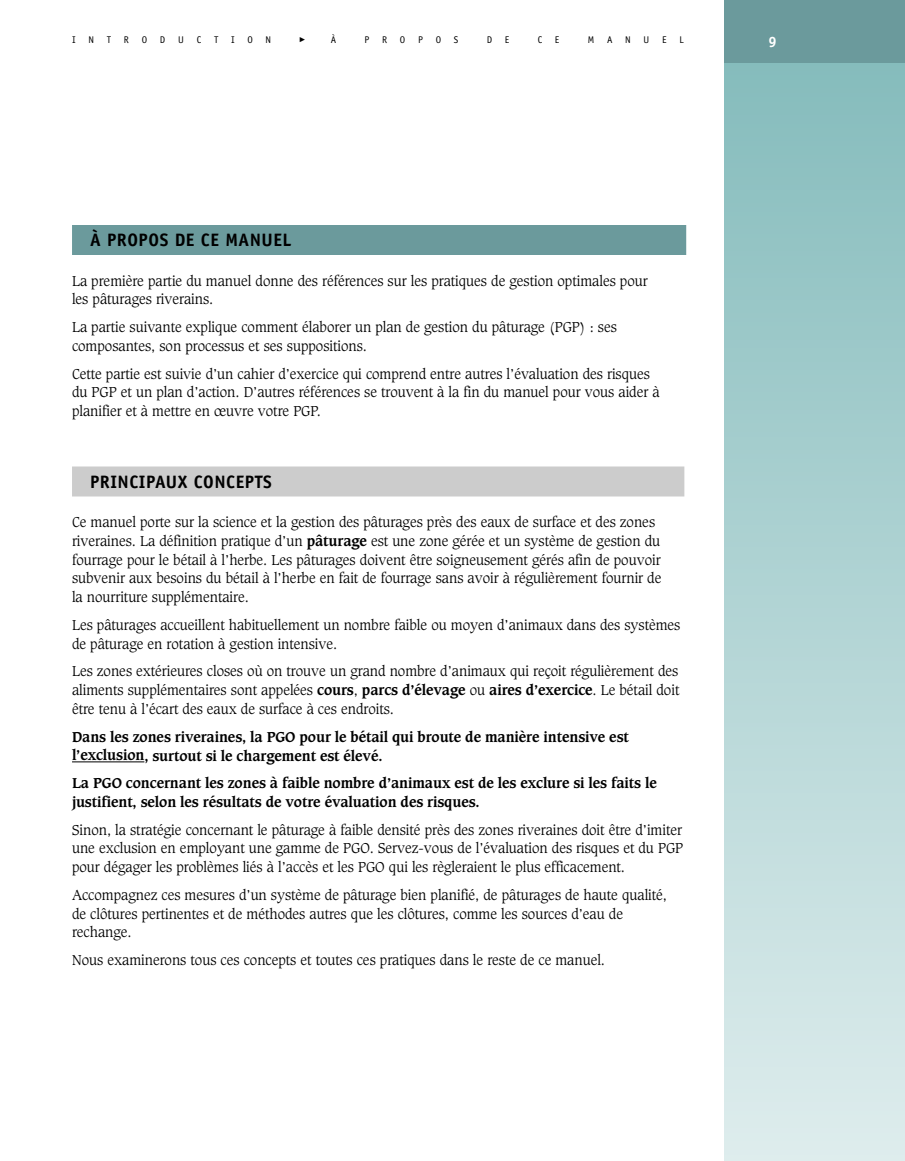
<style>
.page{position:relative;width:905px;height:1161px;background:#fff}
.page>*{position:absolute;margin:0;border:0;box-sizing:border-box;transform-origin:0 0}
.t1{font:700 18px "Officina Sans";letter-spacing:.03em;color:#000}
.t2{font:700 15px "Officina Sans";color:#fff}
.t3{font:300 13.8px/18.8px "Caxton";color:#000}
.t4{font:700 13.8px/18.8px "Caxton";letter-spacing:-.005em;color:#000}
.t5{font:9.75px "Officina Sans";color:#000}
.s1{font-weight:700}
</style>
<div class="page">
<div style="left:724px;top:63px;width:180px;height:1098px;background:linear-gradient(to bottom,#85bcbc,#deeded)"></div>
<div style="left:724px;top:0;width:180px;height:63px;background:#6b9a9c"></div>
<div style="left:72px;top:466px;width:612px;height:30px;background:#ccc"></div>
<hr style="left:72px;top:762px;width:72px;height:1px;background:#000">
<div style="left:72px;top:225px;width:614px;height:30px;background:#6b9a9c"></div>
<p class="t5" style="left:72px;top:36px;width:5px">I</p>
<p class="t5" style="left:88px;top:36px;width:7px">N</p>
<p class="t5" style="left:107px;top:36px;width:6px">T</p>
<p class="t5" style="left:124px;top:36px;width:7px">R</p>
<p class="t5" style="left:142px;top:36px;width:7px">O</p>
<p class="t5" style="left:160px;top:36px;width:7px">D</p>
<p class="t5" style="left:178px;top:36px;width:7px">U</p>
<p class="t5" style="left:197px;top:36px;width:6px">C</p>
<p class="t5" style="left:214px;top:36px;width:6px">T</p>
<p class="t5" style="left:231px;top:36px;width:5px">I</p>
<p class="t5" style="left:247px;top:36px;width:7px">O</p>
<p class="t5" style="left:265px;top:36px;width:7px">N</p>
<p class="t5" style="left:331px;top:36px;width:7px">À</p>
<p class="t5" style="left:364px;top:36px;width:6px">P</p>
<p class="t5" style="left:382px;top:36px;width:7px">R</p>
<p class="t5" style="left:400px;top:36px;width:7px">O</p>
<p class="t5" style="left:418px;top:36px;width:6px">P</p>
<p class="t5" style="left:436px;top:36px;width:7px">O</p>
<p class="t5" style="left:454px;top:36px;width:6px">S</p>
<p class="t5" style="left:486px;top:36px;width:7px">D</p>
<p class="t5" style="left:505px;top:36px;width:6px">E</p>
<p class="t5" style="left:537px;top:36px;width:6px">C</p>
<p class="t5" style="left:555px;top:36px;width:6px">E</p>
<p class="t5" style="left:587px;top:36px;width:8px">M</p>
<p class="t5" style="left:607px;top:36px;width:7px">A</p>
<p class="t5" style="left:625px;top:36px;width:7px">N</p>
<p class="t5" style="left:643px;top:36px;width:7px">U</p>
<p class="t5" style="left:662px;top:36px;width:6px">E</p>
<p class="t5" style="left:679px;top:36px;width:6px">L</p>
<h1 class="t1" style="left:90px;top:233px;width:203px">À PROPOS DE CE MANUEL</h1>
<p class="t3" style="left:72px;top:272px;width:577px">La première partie du manuel donne des références sur les pratiques de gestion optimales pour les pâturages riverains.</p>
<p class="t3" style="left:72px;top:319px;width:546px">La partie suivante explique comment élaborer un plan de gestion du pâturage (PGP) : ses composantes, son processus et ses suppositions.</p>
<p class="t3" style="left:72px;top:365px;width:589px">Cette partie est suivie d’un cahier d’exercice qui comprend entre autres l’évaluation des risques du PGP et un plan d’action. D’autres références se trouvent à la fin du manuel pour vous aider à planifier et à mettre en œuvre votre PGP.</p>
<h1 class="t1" style="left:90px;top:475px;width:183px">PRINCIPAUX CONCEPTS</h1>
<p class="t3" style="left:72px;top:514px;width:591px">Ce manuel porte sur la science et la gestion des pâturages près des eaux de surface et des zones riveraines. La définition pratique d’un <span class="s1">pâturage</span> est une zone gérée et un système de gestion du fourrage pour le bétail à l’herbe. Les pâturages doivent être soigneusement gérés afin de pouvoir subvenir aux besoins du bétail à l’herbe en fait de fourrage sans avoir à régulièrement fournir de la nourriture supplémentaire.</p>
<p class="t3" style="left:72px;top:617px;width:610px">Les pâturages accueillent habituellement un nombre faible ou moyen d’animaux dans des systèmes de pâturage en rotation à gestion intensive.</p>
<p class="t3" style="left:72px;top:663px;width:609px;text-align:justify">Les zones extérieures closes où on trouve un grand nombre d’animaux qui reçoit régulièrement des aliments supplémentaires sont appelées <span class="s1">cours</span>, <span class="s1">parcs d’élevage</span> ou <span class="s1">aires d’exercice</span>. Le bétail doit être tenu à l’écart des eaux de surface à ces endroits.</p>
<p class="t4" style="left:72px;top:728px;width:558px">Dans les zones riveraines, la PGO pour le bétail qui broute de manière intensive est l’exclusion, surtout si le chargement est élevé.</p>
<p class="t4" style="left:72px;top:775px;width:586px">La PGO concernant les zones à faible nombre d’animaux est de les exclure si les faits le justifient, selon les résultats de votre évaluation des risques.</p>
<p class="t3" style="left:72px;top:821px;width:612px;text-align:justify">Sinon, la stratégie concernant le pâturage à faible densité près des zones riveraines doit être d’imiter une exclusion en employant une gamme de PGO. Servez-vous de l’évaluation des risques et du PGP pour dégager les problèmes liés à l’accès et les PGO qui les règleraient le plus efficacement.</p>
<p class="t3" style="left:72px;top:887px;width:596px">Accompagnez ces mesures d’un système de pâturage bien planifié, de pâturages de haute qualité, de clôtures pertinentes et de méthodes autres que les clôtures, comme les sources d’eau de rechange.</p>
<p class="t3" style="left:72px;top:952px;width:534px">Nous examinerons tous ces concepts et toutes ces pratiques dans le reste de ce manuel.</p>
<p class="t2" style="left:768px;top:36px;width:10px">9</p>
</div>
